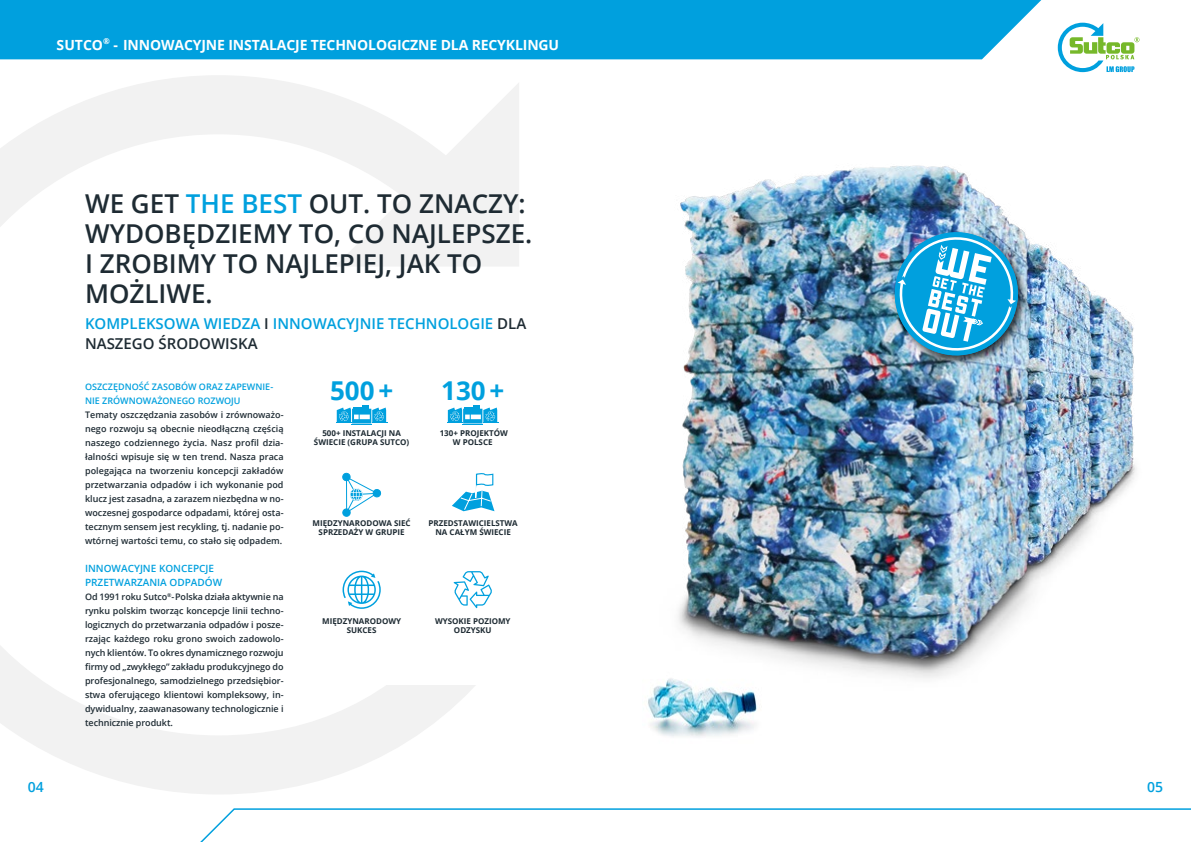
<style>
.page{position:relative;width:1191px;height:842px;background:#fff}
.page>*{position:absolute;margin:0;border:0;box-sizing:border-box;transform-origin:0 0}
.t1{font:600 26px/30px "Open Sans";color:#1e2b33}
.t2{font:700 26px "Open Sans";color:#00a0de}
.t3{font:600 15px/20px "Open Sans";color:#00a0de}
.t4{font:700 14px "Open Sans";letter-spacing:-.01em;color:#fff}
.t5{font:600 14px "Open Sans";color:#00a0de}
.t6{font:600 10px/14px "Open Sans";color:#00a0de}
.t7{font:600 9px/14px "Open Sans";letter-spacing:-.005em;color:#1e2b33;text-align:justify}
.t8{font:600 9px/14px "Open Sans";color:#00a0de}
.t9{font:700 8px/9px "Open Sans";color:#1e2b33;text-align:center}
.s1{color:#00a0de}
.s2{color:#1e2b33}
</style>
<div class="page">
<svg style="left:0;top:75px;width:519px;height:719px"></svg>
<div style="left:312px;top:550px;width:283px;height:134px;background:#fff"></div>
<div style="left:0;top:0;width:1041px;height:59px;background:#00a0de"></div>
<svg style="left:342px;top:472px;width:39px;height:45px"></svg>
<svg style="left:336px;top:405px;width:51px;height:20px"></svg>
<svg style="left:342px;top:571px;width:39px;height:38px"></svg>
<div style="left:435px;top:465px;width:76px;height:72px;background:#fff"></div>
<svg style="left:452px;top:473px;width:42px;height:38px"></svg>
<svg style="left:454px;top:571px;width:38px;height:37px"></svg>
<img style="left:678px;top:165px;width:458px;height:513px">
<svg style="left:1057px;top:23px;width:82px;height:49px"></svg>
<div style="left:890px;top:228px;width:139px;height:138px;background:#000;opacity:.75"></div>
<img style="left:888px;top:226px;width:136px;height:135px">
<img style="left:648px;top:664px;width:113px;height:73px">
<svg style="left:200px;top:808px;width:991px;height:34px"></svg>
<svg style="left:447px;top:405px;width:51px;height:20px"></svg>
<h3 class="t4" style="left:57px;top:35px;width:504px">SUTCO<sup>®</sup> - INNOWACYJNE INSTALACJE TECHNOLOGICZNE DLA RECYKLINGU</h3>
<h1 class="t1" style="left:85px;top:188px;width:449px">WE GET <span class="s1">THE BEST</span> OUT. TO ZNACZY:<br>WYDOBĘDZIEMY TO, CO NAJLEPSZE.<br>I ZROBIMY TO NAJLEPIEJ, JAK TO<br>MOŻLIWE.</h1>
<h2 class="t3" style="left:85px;top:314px;width:443px">KOMPLEKSOWA WIEDZA <span class="s2">I</span> INNOWACYJNIE TECHNOLOGIE <span class="s2">DLA<br>NASZEGO ŚRODOWISKA</span></h2>
<p class="t8" style="left:85px;top:379px;width:190px">OSZCZĘDNOŚĆ ZASOBÓW ORAZ ZAPEWNIE-<br>NIE ZRÓWNOWAŻONEGO ROZWOJU</p>
<p class="t7" style="left:85px;top:407px;width:200px">Tematy oszczędzania zasobów i zrównoważo&shy;nego rozwoju są obecnie nieodłączną częścią naszego codziennego życia. Nasz profil dzia&shy;łalności wpisuje się w ten trend. Nasza praca polegająca na tworzeniu koncepcji zakładów przetwarzania odpadów i ich wykonanie pod klucz jest zasadna, a zarazem niezbędna w no&shy;woczesnej gospodarce odpadami, której osta&shy;tecznym sensem jest recykling, tj. nadanie po&shy;wtórnej wartości temu, co stało się odpadem.</p>
<p class="t6" style="left:85px;top:561px;width:139px">INNOWACYJNE KONCEPCJE<br>PRZETWARZANIA ODPADÓW</p>
<p class="t7" style="left:85px;top:589px;width:200px">Od 1991 roku Sutco<sup>®</sup>-Polska działa aktywnie na rynku polskim tworząc koncepcje linii techno&shy;logicznych do przetwarzania odpadów i posze&shy;rzając każdego roku grono swoich zadowolo&shy;nych klientów. To okres dynamicznego rozwoju firmy od „zwykłego” zakładu produkcyjnego do profesjonalnego, samodzielnego przedsiębior&shy;stwa oferującego klientowi kompleksowy, in&shy;dywidualny, zaawanasowany technologicznie i technicznie produkt.</p>
<h1 class="t2" style="left:330px;top:373px;width:65px">500 +</h1>
<p class="t9" style="left:314px;top:429px;width:97px">500+ INSTALACJI NA<br>ŚWIECIE (GRUPA SUTCO)</p>
<h1 class="t2" style="left:441px;top:373px;width:65px">130 +</h1>
<p class="t9" style="left:440px;top:429px;width:70px">130+ PROJEKTÓW<br>W POLSCE</p>
<p class="t9" style="left:312px;top:519px;width:100px">MIĘDZYNARODOWA SIEĆ<br>SPRZEDAŻY W GRUPIE</p>
<p class="t9" style="left:428px;top:519px;width:91px">PRZEDSTAWICIELSTWA<br>NA CAŁYM ŚWIECIE</p>
<p class="t9" style="left:322px;top:616px;width:80px">MIĘDZYNARODOWY<br>SUKCES</p>
<p class="t9" style="left:435px;top:616px;width:77px">WYSOKIE POZIOMY<br>ODZYSKU</p>
<h3 class="t5" style="left:28px;top:777px;width:17px">04</h3>
<h3 class="t5" style="left:1147px;top:777px;width:17px">05</h3>
</div>
